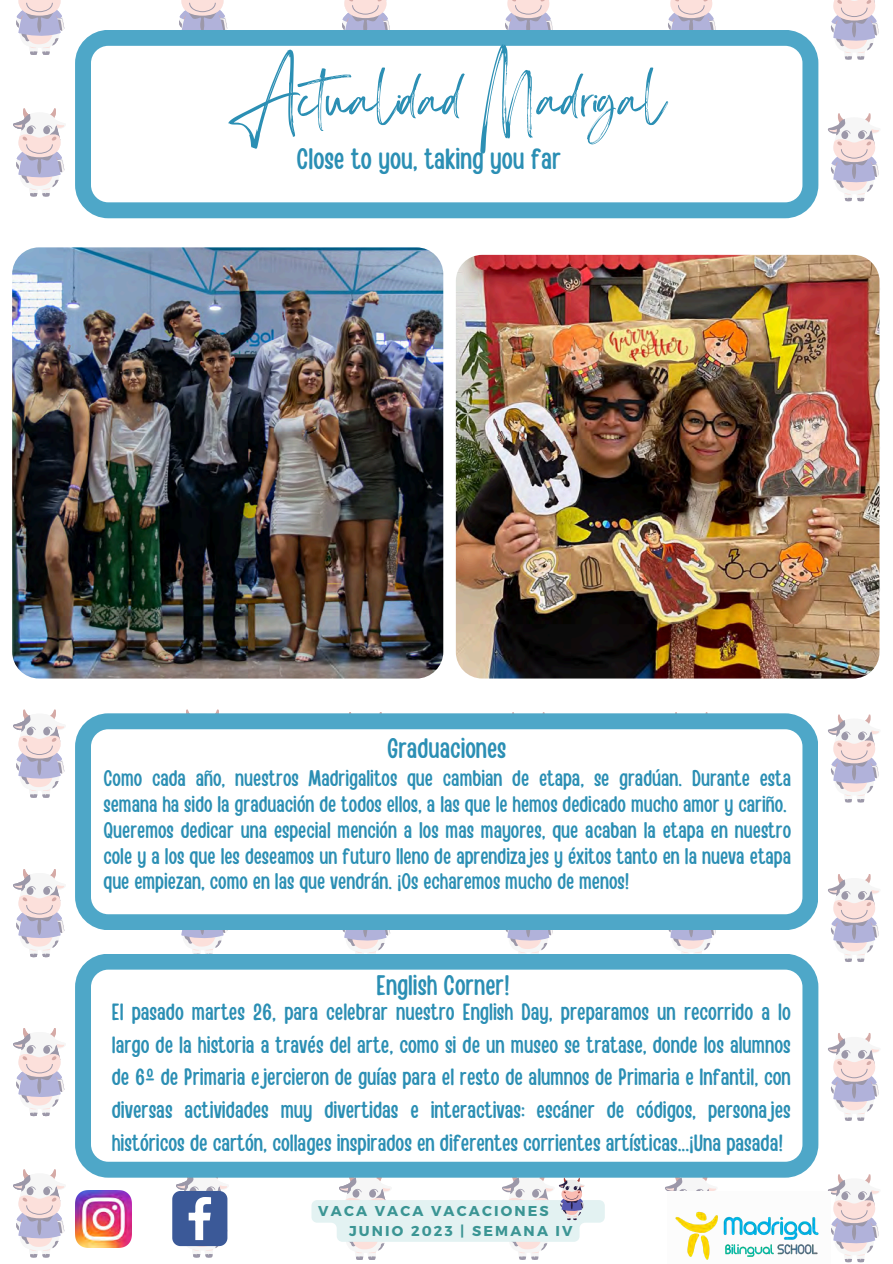
<style>
.page{position:relative;width:893px;height:1264px;background:#fff}
.page>*{position:absolute;margin:0;border:0;box-sizing:border-box;transform-origin:0 0}
.t1{font:55.5px "Sisterhood";color:#2b8fb4}
.t2{font:29.4px "Handy Casual Condensed";color:#2b8fb4}
.t3{font:28.05px "Handy Casual Condensed";color:#2b8fb4}
.t4{font:23.4px/32.7px "Handy Casual Condensed";color:#2b8fb4;text-align:justify}
.t5{font:22.5px/25.8px "Handy Casual Condensed";color:#2b8fb4}
.t6{font:700 14.25px "Montserrat";letter-spacing:.15em;color:#3b9594}
</style>
<div class="page">
<svg style="left:13px;top:709px;width:52px;height:89px"></svg>
<svg style="left:186px;top:709px;width:33px;height:4px"></svg>
<svg style="left:828px;top:714px;width:51px;height:89px"></svg>
<svg style="left:13px;top:869px;width:52px;height:88px"></svg>
<svg style="left:181px;top:930px;width:47px;height:21px"></svg>
<svg style="left:342px;top:930px;width:48px;height:23px"></svg>
<svg style="left:505px;top:930px;width:48px;height:23px"></svg>
<svg style="left:668px;top:930px;width:48px;height:23px"></svg>
<svg style="left:828px;top:874px;width:51px;height:88px"></svg>
<svg style="left:13px;top:1028px;width:52px;height:88px"></svg>
<svg style="left:828px;top:1033px;width:51px;height:88px"></svg>
<svg style="left:13px;top:1169px;width:52px;height:89px"></svg>
<svg style="left:664px;top:1177px;width:53px;height:14px"></svg>
<svg style="left:828px;top:1174px;width:51px;height:88px"></svg>
<svg style="left:13px;top:108px;width:52px;height:89px"></svg>
<svg style="left:828px;top:113px;width:51px;height:89px"></svg>
<svg style="left:16px;top:0;width:49px;height:55px"></svg>
<svg style="left:179px;top:0;width:49px;height:30px"></svg>
<svg style="left:342px;top:0;width:48px;height:30px"></svg>
<svg style="left:505px;top:0;width:48px;height:30px"></svg>
<svg style="left:668px;top:0;width:48px;height:30px"></svg>
<svg style="left:831px;top:0;width:48px;height:60px"></svg>
<svg style="left:75px;top:30px;width:743px;height:188px"></svg>
<svg style="left:75px;top:953px;width:743px;height:224px"></svg>
<svg style="left:75px;top:713px;width:743px;height:217px"></svg>
<img style="left:456px;top:255px;width:423px;height:423px;border-radius:26px">
<img style="left:75px;top:1190px;width:56px;height:57px">
<svg style="left:172px;top:1169px;width:57px;height:89px"></svg>
<div style="left:667px;top:1190px;width:164px;height:73px;background:#fcfcfc"></div>
<img style="left:675px;top:1211px;width:144px;height:49px">
<svg style="left:311px;top:1171px;width:293px;height:89px"></svg>
<img style="left:12px;top:247px;width:431px;height:431px;border-radius:27px">
<p class="t1" style="left:229px;top:85px;width:438px">Actualidad Madrigal</p>
<p class="t2" style="left:296px;top:139px;width:266px">Close to you, taking you far</p>
<p class="t3" style="left:387px;top:729px;width:121px">Graduaciones</p>
<p class="t5" style="left:103px;top:764px;width:689px">Como cada año, nuestros Madrigalitos que cambian de etapa, se gradúan. Durante esta semana ha sido la graduación de todos ellos, a las que le hemos dedicado mucho amor y cariño.<br>Queremos dedicar una especial mención a los mas mayores, que acaban la etapa en nuestro cole y a los que les deseamos un futuro lleno de aprendizajes y éxitos tanto en la nueva etapa que empiezan, como en las que vendrán. ¡Os echaremos mucho de menos!</p>
<p class="t3" style="left:376px;top:967px;width:135px">English Corner!</p>
<p class="t4" style="left:112px;top:994px;width:680px">El pasado martes 26, para celebrar nuestro English Day, preparamos un recorrido a lo largo de la historia a través del arte, como si de un museo se tratase, donde los alumnos de 6º de Primaria ejercieron de guías para el resto de alumnos de Primaria e Infantil, con diversas actividades muy divertidas e interactivas: escáner de códigos, personajes históricos de cartón, collages inspirados en diferentes corrientes artísticas...¡Una pasada!</p>
<p class="t6" style="left:318px;top:1202px;width:232px">VACA VACA VACACIONES</p>
<p class="t6" style="left:349px;top:1221px;width:225px">JUNIO 2023 | SEMANA IV</p>
</div>
